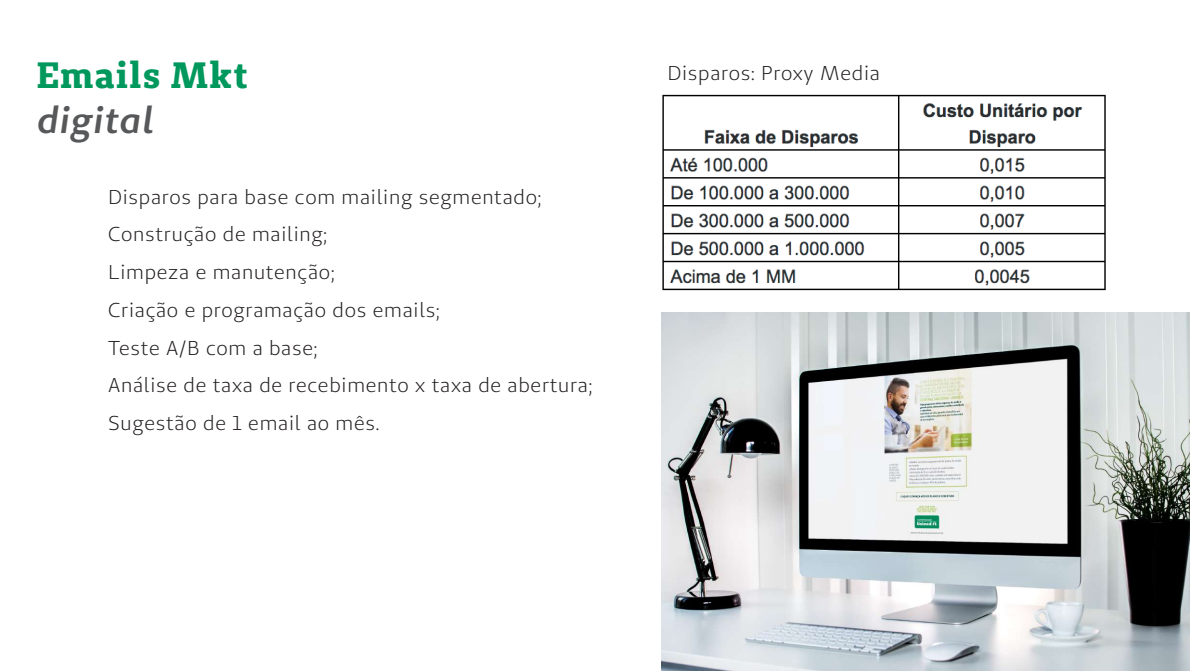
<style>
.page{position:relative;width:1190px;height:671px;background:#fff}
.page>*{position:absolute;margin:0;border:0;box-sizing:border-box;transform-origin:0 0}
.t1{font:700 36.5px "Unimed Slab";letter-spacing:.04em;color:#00985c}
.t2{font:italic 600 36.5px "Unimed Sans";letter-spacing:.04em;color:#57585a}
.t3{font:20px/37.7px "Unimed Sans";letter-spacing:.04em;color:#231f20}
</style>
<div class="page">
<img style="left:662px;top:94px;width:444px;height:197px">
<img style="left:662px;top:312px;width:528px;height:358px">
<h1 class="t1" style="left:37px;top:51px;width:212px">Emails Mkt</h1>
<p class="t3" style="left:667px;top:54px;width:214px">Disparos: Proxy Media</p>
<h1 class="t2" style="left:37px;top:96px;width:119px">digital</h1>
<p class="t3" style="left:108px;top:177px;width:486px">Disparos para base com mailing segmentado;<br>Construção de mailing;<br>Limpeza e manutenção;<br>Criação e programação dos emails;<br>Teste A/B com a base;<br>Análise de taxa de recebimento x taxa de abertura;<br>Sugestão de 1 email ao mês.</p>
</div>
